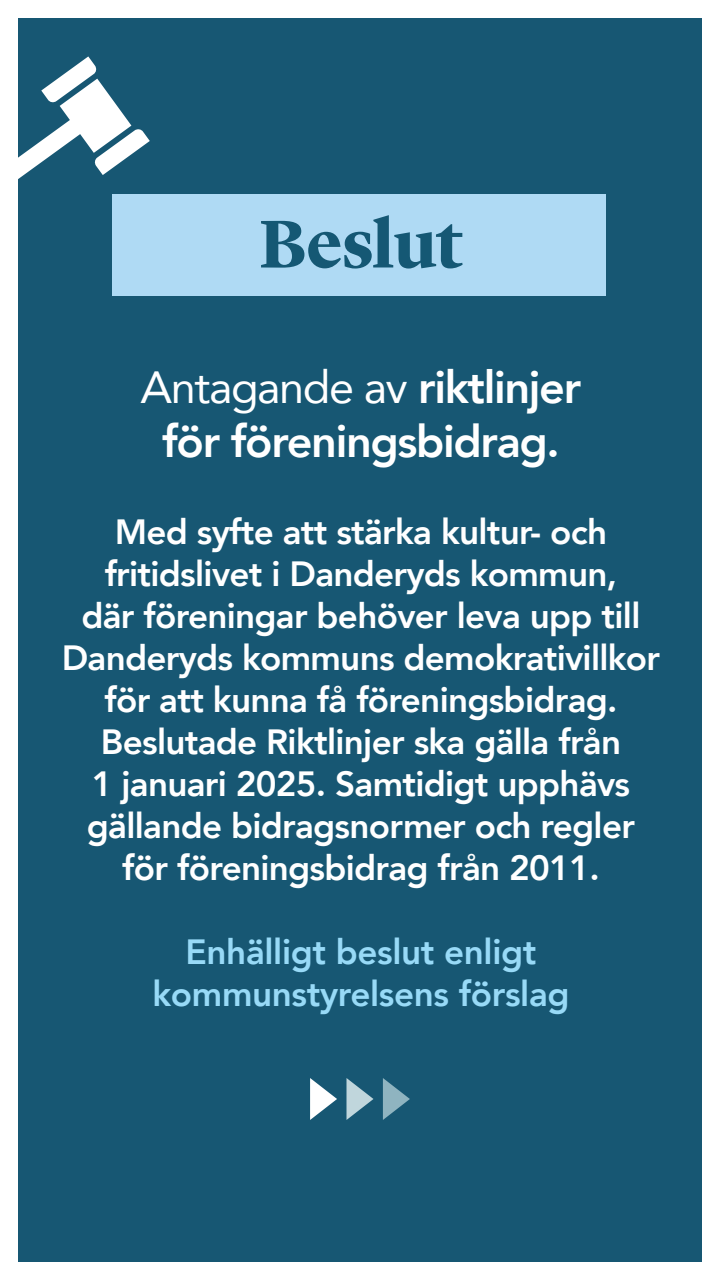
<style>
.page{position:relative;width:720px;height:1280px;background:#fff}
.page>*{position:absolute;margin:0;border:0;box-sizing:border-box;transform-origin:0 0}
.t1{font:700 70px "Lyon Display";letter-spacing:-.015em;color:#155874}
.t2{font:800 45px/54px "Avenir";letter-spacing:-.03em;color:#fff;text-align:center}
.t3{font:800 35px/42px "Avenir";letter-spacing:-.02em;color:#fff;text-align:center}
.t4{font:800 35px/42px "Avenir";letter-spacing:-.01em;color:#98daf7;text-align:center}
.s1{font-weight:400}
</style>
<div class="page">
<div style="left:18px;top:18px;width:684px;height:1244px;background:#175773"></div>
<svg style="left:18px;top:56px;width:132px;height:123px"></svg>
<div style="left:112px;top:195px;width:494px;height:101px;background:#afdaf4"></div>
<svg style="left:347px;top:1078px;width:27px;height:42px"></svg>
<svg style="left:310px;top:1078px;width:27px;height:42px"></svg>
<svg style="left:383px;top:1078px;width:27px;height:42px"></svg>
<h1 class="t1" style="left:259px;top:191px;width:205px">Beslut</h1>
<p class="t2" style="left:141px;top:361px;width:442px"><span class="s1">Antagande av</span> riktlinjer för föreningsbidrag.</p>
<p class="t3" style="left:62px;top:511px;width:600px">Med syfte att stärka kultur- och fritidslivet i Danderyds kommun,<br>där föreningar behöver leva upp till Danderyds kommuns demokrativillkor för att kunna få föreningsbidrag.<br>Beslutade Riktlinjer ska gälla från<br>1 januari 2025. Samtidigt upphävs gällande bidragsnormer och regler för föreningsbidrag från 2011.</p>
<p class="t4" style="left:152px;top:931px;width:419px">Enhälligt beslut enligt kommunstyrelsens förslag</p>
</div>
